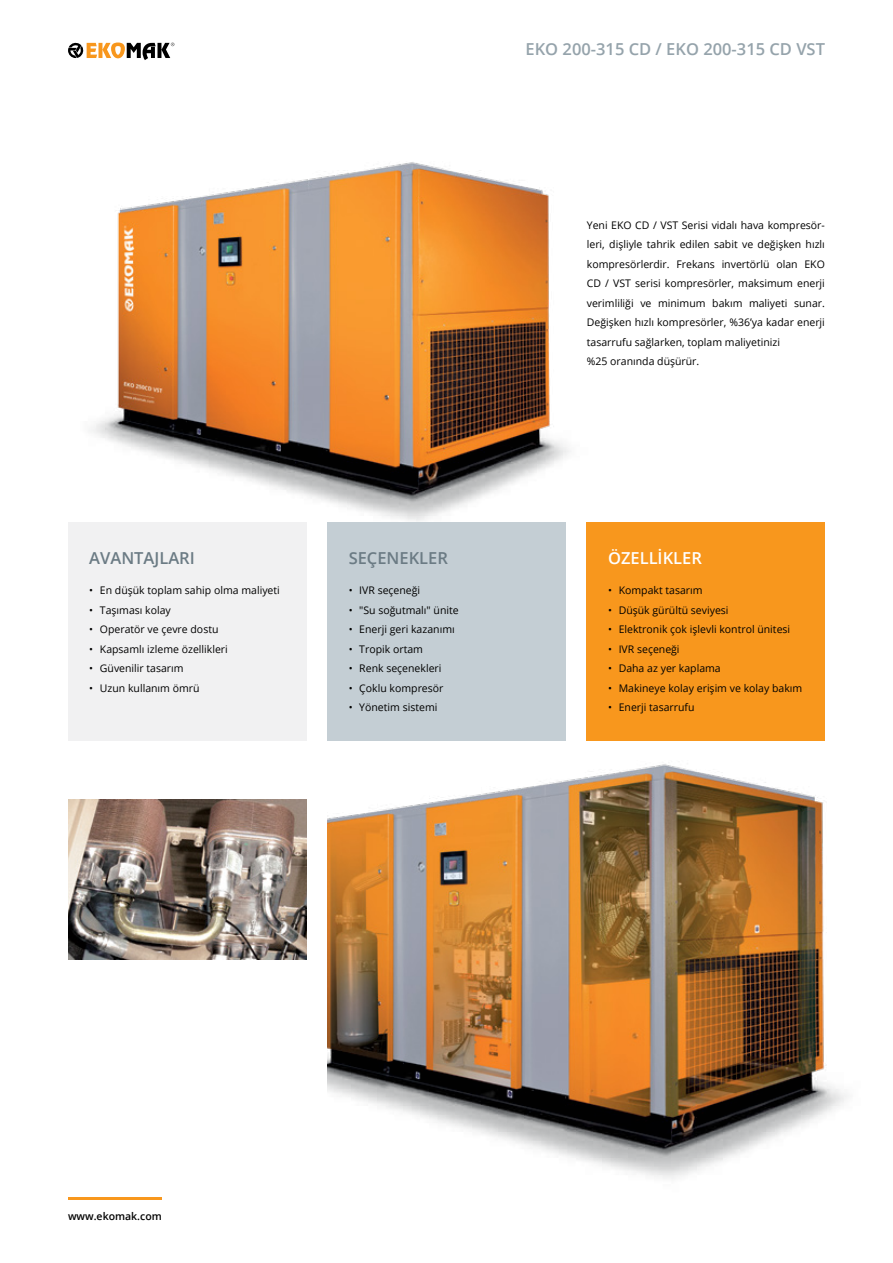
<style>
.page{position:relative;width:893px;height:1263px;background:#fff}
.page>*{position:absolute;margin:0;border:0;box-sizing:border-box;transform-origin:0 0}
.t1{font:600 16.5px "Open Sans";color:#95a3ab}
.t2{font:600 16.5px "Open Sans";color:#6b7b84}
.t3{font:600 16.5px "Open Sans";color:#fff}
.t4{font:10.5px/19.5px "Open Sans";color:#000}
.t5{font:600 10.5px "Open Sans";color:#000}
</style>
<div class="page">
<hr style="left:68px;top:1197px;width:94px;height:3px;background:#f8971d">
<svg style="left:68px;top:42px;width:106px;height:18px"></svg>
<img style="left:89px;top:162px;width:498px;height:511px">
<img style="left:327px;top:693px;width:521px;height:486px">
<div style="left:68px;top:522px;width:238px;height:219px;background:#f1f1f2"></div>
<div style="left:327px;top:522px;width:239px;height:219px;background:#c4ced4"></div>
<div style="left:587px;top:522px;width:238px;height:219px;background:#f8971d"></div>
<img style="left:68px;top:799px;width:238px;height:161px">
<h1 class="t1" style="left:526px;top:38px;width:301px">EKO 200-315 CD / EKO 200-315 CD VST</h1>
<p class="t4" style="left:587px;top:215px;width:240px">Yeni EKO CD / VST Serisi vidalı hava kompresör&shy;leri, dişliyle tahrik edilen sabit ve değişken hızlı kompresörlerdir. Frekans invertörlü olan EKO CD / VST serisi kompresörler, maksimum enerji verimliliği ve minimum bakım maliyeti sunar.<br>Değişken hızlı kompresörler, %36’ya kadar enerji tasarrufu sağlarken, toplam maliyetinizi<br>%25 oranında düşürür.</p>
<h1 class="t2" style="left:89px;top:547px;width:107px">AVANTAJLARI</h1>
<p class="t4" style="left:89px;top:580px;width:192px">• En düşük toplam sahip olma maliyeti</p>
<p class="t4" style="left:89px;top:600px;width:83px">• Taşıması kolay</p>
<p class="t4" style="left:89px;top:619px;width:131px">• Operatör ve çevre dostu</p>
<p class="t4" style="left:89px;top:639px;width:140px">• Kapsamlı izleme özellikleri</p>
<p class="t4" style="left:89px;top:658px;width:96px">• Güvenilir tasarım</p>
<p class="t4" style="left:89px;top:678px;width:112px">• Uzun kullanım ömrü</p>
<h1 class="t2" style="left:349px;top:547px;width:101px">SEÇENEKLER</h1>
<p class="t4" style="left:349px;top:580px;width:73px">• IVR seçeneği</p>
<p class="t4" style="left:349px;top:600px;width:112px">• "Su soğutmalı" ünite</p>
<p class="t4" style="left:349px;top:619px;width:108px">• Enerji geri kazanımı</p>
<p class="t4" style="left:349px;top:639px;width:76px">• Tropik ortam</p>
<p class="t4" style="left:349px;top:658px;width:94px">• Renk seçenekleri</p>
<p class="t4" style="left:349px;top:678px;width:96px">• Çoklu kompresör</p>
<p class="t4" style="left:349px;top:697px;width:90px">• Yönetim sistemi</p>
<h1 class="t3" style="left:608px;top:547px;width:95px">ÖZELLİKLER</h1>
<p class="t4" style="left:608px;top:580px;width:96px">• Kompakt tasarım</p>
<p class="t4" style="left:608px;top:600px;width:122px">• Düşük gürültü seviyesi</p>
<p class="t4" style="left:608px;top:619px;width:184px">• Elektronik çok işlevli kontrol ünitesi</p>
<p class="t4" style="left:608px;top:639px;width:73px">• IVR seçeneği</p>
<p class="t4" style="left:608px;top:658px;width:114px">• Daha az yer kaplama</p>
<p class="t4" style="left:608px;top:678px;width:196px">• Makineye kolay erişim ve kolay bakım</p>
<p class="t4" style="left:608px;top:697px;width:88px">• Enerji tasarrufu</p>
<p class="t5" style="left:68px;top:1209px;width:95px">www.ekomak.com</p>
</div>
